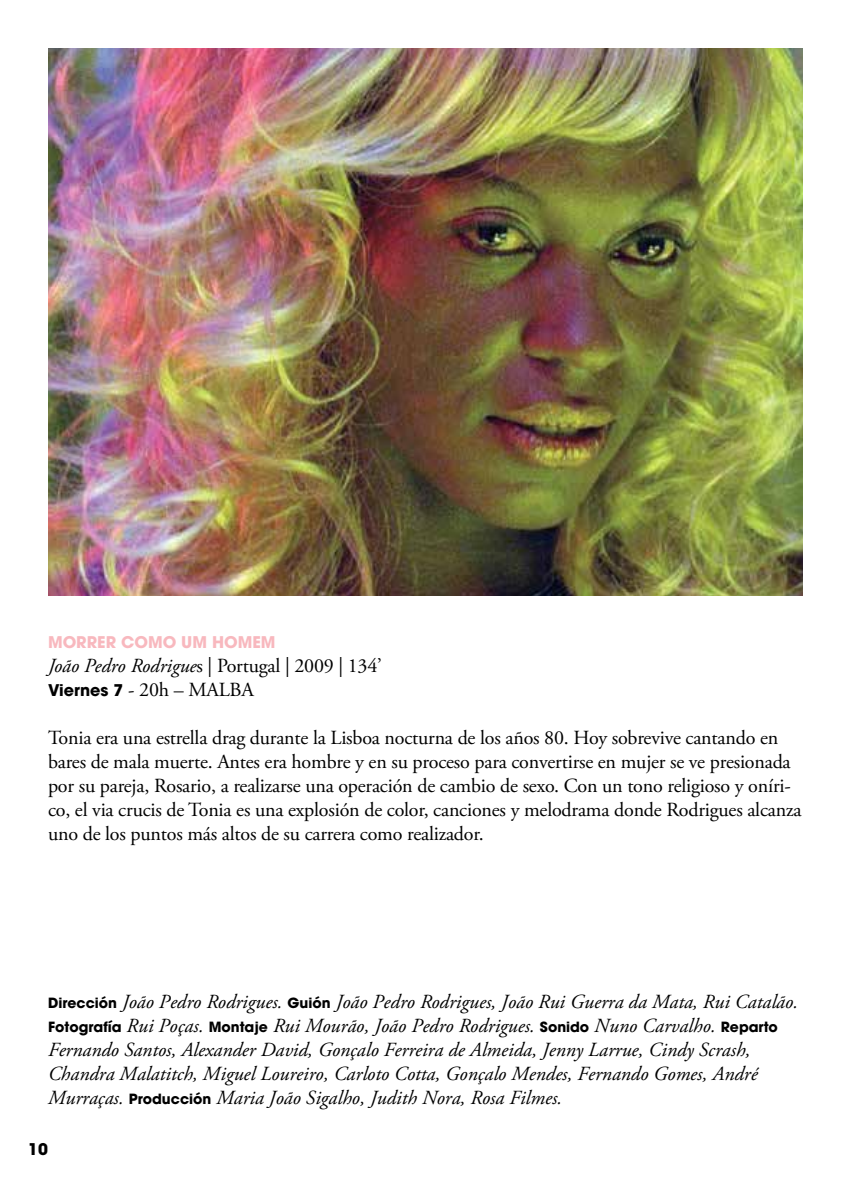
<style>
.page{position:relative;width:851px;height:1191px;background:#fff}
.page>*{position:absolute;margin:0;border:0;box-sizing:border-box;transform-origin:0 0}
.t1{font:20px/24px "Adobe Garamond Pro";letter-spacing:-.01em;color:#000}
.t2{font:italic 20px/24px "Adobe Garamond Pro";color:#000}
.t3{font:700 16px "Avant Garde";color:#f8b8be}
.t4{font:700 16px "Avant Garde";color:#000}
.s1{font-style:italic}
.s2{font-family:"Avant Garde";font-weight:700;font-size:16px}
.s3{font-family:"Avant Garde";font-weight:700;font-style:normal;font-size:14px}
</style>
<div class="page">
<img style="left:48px;top:48px;width:754px;height:547px">
<p class="t3" style="left:48px;top:632px;width:229px">MORRER COMO UM HOMEM</p>
<p class="t1" style="left:48px;top:654px;width:335px"><span class="s1">João Pedro Rodrigue</span>s | Portugal | 2009 | 134’<br><span class="s2">Viernes 7</span> - 20h – MALBA</p>
<p class="t1" style="left:48px;top:726px;width:754px">Tonia era una estrella drag durante la Lisboa nocturna de los años 80. Hoy sobrevive cantando en bares de mala muerte. Antes era hombre y en su proceso para convertirse en mujer se ve presionada por su pareja, Rosario, a realizarse una operación de cambio de sexo. Con un tono religioso y oníri&shy;co, el via crucis de Tonia es una explosión de color, canciones y melodrama donde Rodrigues alcanza uno de los puntos más altos de su carrera como realizador.</p>
<p class="t2" style="left:48px;top:990px;width:751px"><span class="s3">Dirección</span> João Pedro Rodrigues. <span class="s3">Guión</span> João Pedro Rodrigues, João Rui Guerra da Mata, Rui Catalão.<br><span class="s3">Fotografía</span> Rui Poças. <span class="s3">Montaje</span> Rui Mourão, João Pedro Rodrigues. <span class="s3">Sonido</span> Nuno Carvalho. <span class="s3">Reparto </span>Fernando Santos, Alexander David, Gonçalo Ferreira de Almeida, Jenny Larrue, Cindy Scrash, Chandra Malatitch, Miguel Loureiro, Carloto Cotta, Gonçalo Mendes, Fernando Gomes, André Murraças. <span class="s3">Producción</span> Maria João Sigalho, Judith Nora, Rosa Filmes.</p>
<p class="t4" style="left:28px;top:1138px;width:21px">10</p>
</div>
